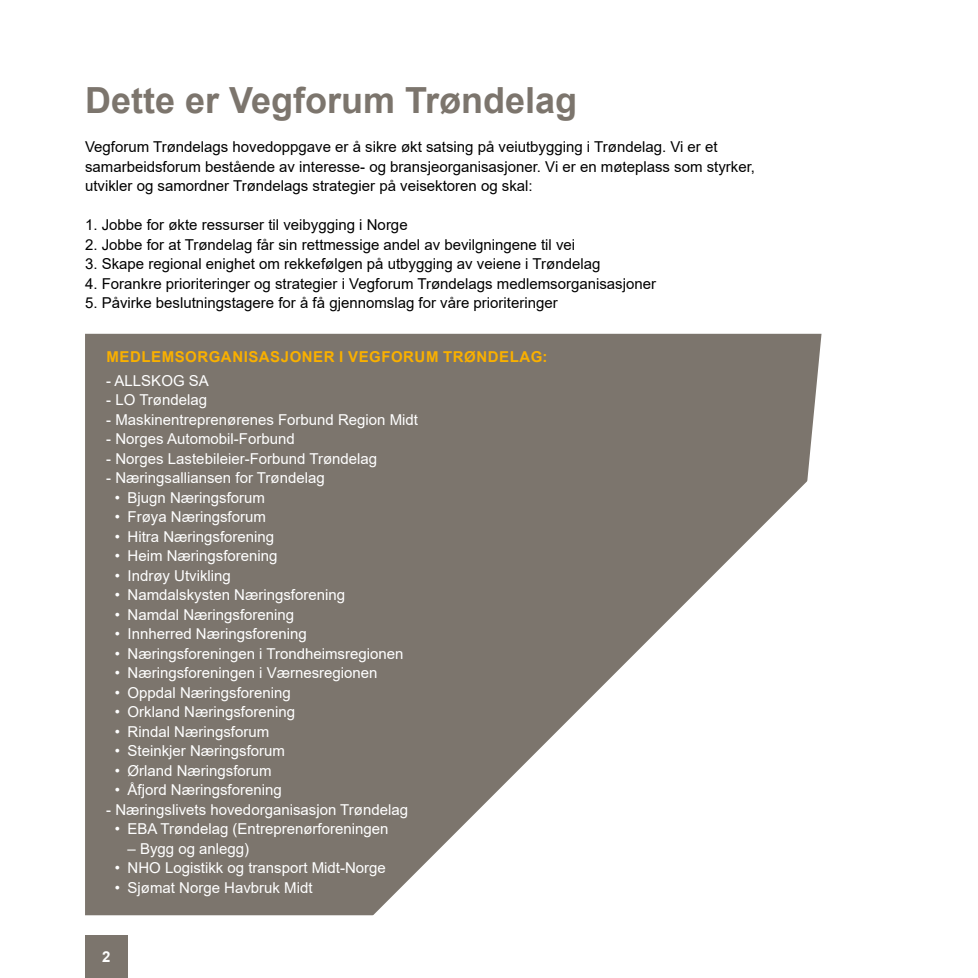
<style>
.page{position:relative;width:978px;height:978px;background:#fff}
.page>*{position:absolute;margin:0;border:0;box-sizing:border-box;transform-origin:0 0}
.t1{font:700 36px "Arial";color:#7c756d}
.t2{font:15px "Arial";color:#fff}
.t3{font:15px/19.5px "Arial";color:#000}
.t4{font:700 15px "Arial";letter-spacing:.035em;color:#f9b000}
.t5{font:700 15px "Arial";color:#fff}
</style>
<div class="page">
<div style="left:85px;top:334px;width:736px;height:581px;background:#7c756d"></div>
<svg style="left:371px;top:449px;width:450px;height:467px;fill:#7c756d"></svg>
<div style="left:85px;top:935px;width:43px;height:43px;background:#7c756d"></div>
<h1 class="t1" style="left:85px;top:75px;width:494px">Dette er Vegforum Trøndelag</h1>
<p class="t3" style="left:85px;top:137px;width:672px">Vegforum Trøndelags hovedoppgave er å sikre økt satsing på veiutbygging i Trøndelag. Vi er et samarbeidsforum bestående av interesse- og bransjeorganisasjoner. Vi er en møteplass som styrker, utvikler og samordner Trøndelags strategier på veisektoren og skal:</p>
<p class="t3" style="left:85px;top:215px;width:324px">1. Jobbe for økte ressurser til veibygging i Norge</p>
<p class="t3" style="left:85px;top:235px;width:492px">2. Jobbe for at Trøndelag får sin rettmessige andel av bevilgningene til vei</p>
<p class="t3" style="left:85px;top:254px;width:517px">3. Skape regional enighet om rekkefølgen på utbygging av veiene i Trøndelag</p>
<p class="t3" style="left:85px;top:274px;width:573px">4. Forankre prioriteringer og strategier i Vegforum Trøndelags medlemsorganisasjoner</p>
<p class="t3" style="left:85px;top:293px;width:474px">5. Påvirke beslutningstagere for å få gjennomslag for våre prioriteringer</p>
<p class="t4" style="left:107px;top:346px;width:443px">MEDLEMSORGANISASJONER I VEGFORUM TRØNDELAG:</p>
<p class="t2" style="left:106px;top:370px;width:104px">- ALLSKOG SA</p>
<p class="t2" style="left:106px;top:390px;width:102px">- LO Trøndelag</p>
<p class="t2" style="left:106px;top:409px;width:313px">- Maskinentreprenørenes Forbund Region Midt</p>
<p class="t2" style="left:106px;top:429px;width:190px">- Norges Automobil-Forbund</p>
<p class="t2" style="left:106px;top:448px;width:272px">- Norges Lastebileier-Forbund Trøndelag</p>
<p class="t2" style="left:106px;top:468px;width:220px">- Næringsalliansen for Trøndelag</p>
<p class="t2" style="left:115px;top:487px;width:152px">• Bjugn Næringsforum</p>
<p class="t2" style="left:115px;top:507px;width:153px">• Frøya Næringsforum</p>
<p class="t2" style="left:115px;top:526px;width:161px">• Hitra Næringsforening</p>
<p class="t2" style="left:115px;top:546px;width:164px">• Heim Næringsforening</p>
<p class="t2" style="left:115px;top:565px;width:118px">• Indrøy Utvikling</p>
<p class="t2" style="left:115px;top:585px;width:232px">• Namdalskysten Næringsforening</p>
<p class="t2" style="left:115px;top:604px;width:181px">• Namdal Næringsforening</p>
<p class="t2" style="left:115px;top:624px;width:193px">• Innherred Næringsforening</p>
<p class="t2" style="left:115px;top:643px;width:290px">• Næringsforeningen i Trondheimsregionen</p>
<p class="t2" style="left:115px;top:663px;width:264px">• Næringsforeningen i Værnesregionen</p>
<p class="t2" style="left:115px;top:682px;width:178px">• Oppdal Næringsforening</p>
<p class="t2" style="left:115px;top:702px;width:182px">• Orkland Næringsforening</p>
<p class="t2" style="left:115px;top:721px;width:156px">• Rindal Næringsforum</p>
<p class="t2" style="left:115px;top:741px;width:172px">• Steinkjer Næringsforum</p>
<p class="t2" style="left:115px;top:760px;width:158px">• Ørland Næringsforum</p>
<p class="t2" style="left:115px;top:780px;width:168px">• Åfjord Næringsforening</p>
<p class="t2" style="left:106px;top:799px;width:303px">- Næringslivets hovedorganisasjon Trøndelag</p>
<p class="t2" style="left:115px;top:819px;width:275px">• EBA Trøndelag (Entreprenørforeningen</p>
<p class="t2" style="left:128px;top:838px;width:123px">– Bygg og anlegg)</p>
<p class="t2" style="left:115px;top:858px;width:273px">• NHO Logistikk og transport Midt-Norge</p>
<p class="t2" style="left:115px;top:877px;width:199px">• Sjømat Norge Havbruk Midt</p>
<p class="t5" style="left:102px;top:946px;width:10px">2</p>
</div>
